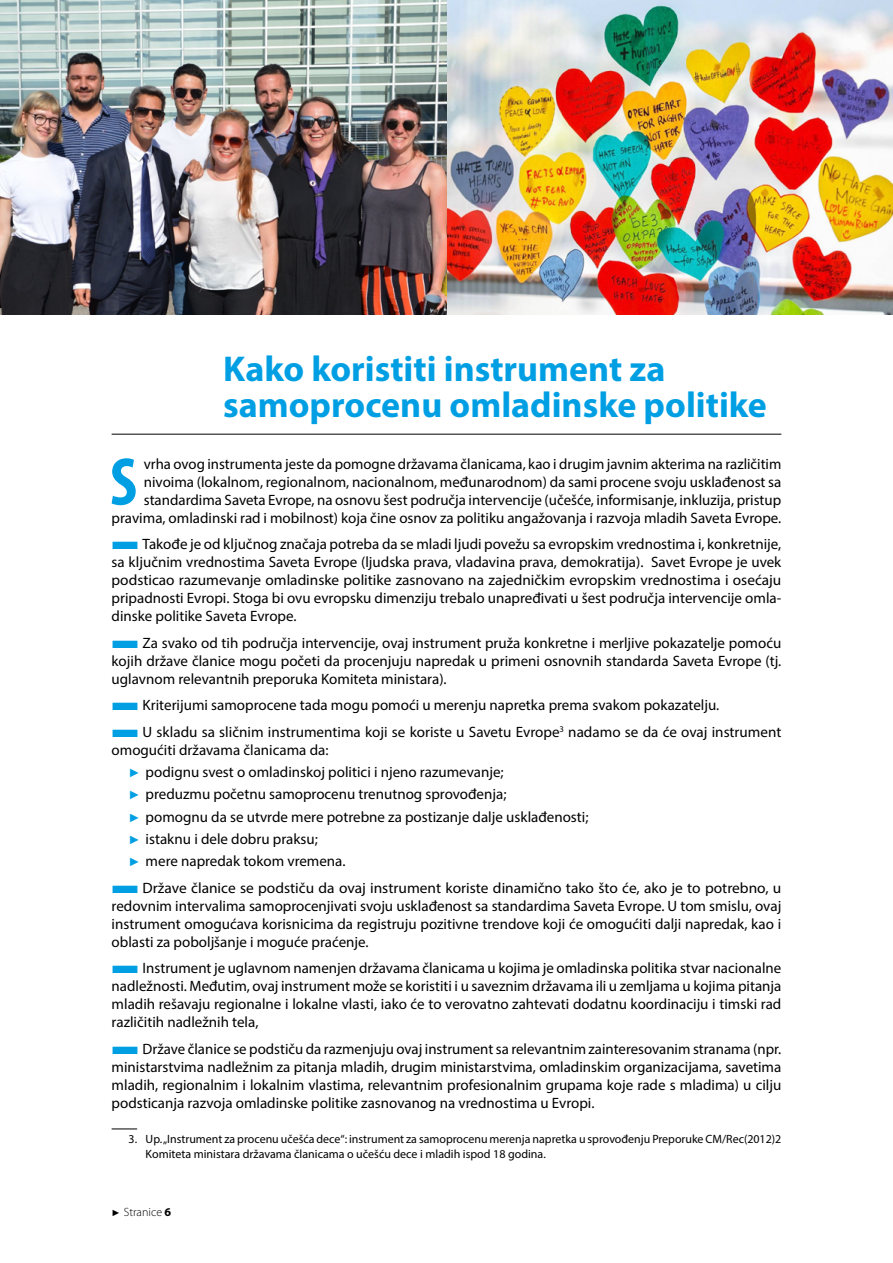
<style>
.page{position:relative;width:893px;height:1263px;background:#fff}
.page>*{position:absolute;margin:0;border:0;box-sizing:border-box;transform-origin:0 0}
.t1{font:700 condensed 68.4px "Myriad Pro";color:#009fe3}
.t2{font:700 36px/36px "Myriad Pro";color:#009fe3}
.t3{font:15px/18px "Myriad Pro";color:#000;text-align:justify}
.t4{font:12px/14.4px "Myriad Pro";color:#000}
.t5{font:300 12px "Myriad Pro";color:#000}
.s1{color:#009fe3}
.s2{font-family:"Arial";font-size:12px;color:#009fe3}
.s3{font-family:"Arial";font-weight:400;font-size:9px}
.s4{font-weight:700}
</style>
<div class="page">
<hr style="left:112px;top:434px;width:669px;height:1px;background:#000">
<svg style="left:112px;top:1128px;width:25px;height:1px"></svg>
<img style="left:0;top:0;width:893px;height:315px">
<h2 class="t2" style="left:223px;top:349px;width:545px">Kako koristiti instrument za samoprocenu omladinske politike</h2>
<p class="t3" style="left:112px;top:454px;width:671px;text-align:right">vrha ovog instrumenta jeste da pomogne državama članicama, kao i drugim javnim akterima na različitim nivoima (lokalnom, regionalnom, nacionalnom, međunarodnom) da sami procene svoju usklađenost sa standardima Saveta Evrope, na osnovu šest područja intervencije (učešće, informisanje, inkluzija, pristup pravima, omladinski rad i mobilnost) koja čine osnov za politiku angažovanja i razvoja mladih Saveta Evrope.</p>
<p class="t3" style="left:112px;top:535px;width:671px"><span class="s1">■</span>Takođe je od ključnog značaja potreba da se mladi ljudi povežu sa evropskim vrednostima i, konkretnije, sa ključnim vrednostima Saveta Evrope (ljudska prava, vladavina prava, demokratija). Savet Evrope je uvek podsticao razumevanje omladinske politike zasnovano na zajedničkim evropskim vrednostima i osećaju pripadnosti Evropi. Stoga bi ovu evropsku dimenziju trebalo unapređivati u šest područja intervencije omla&shy;dinske politike Saveta Evrope.</p>
<p class="t3" style="left:112px;top:633px;width:671px"><span class="s1">■</span>Za svako od tih područja intervencije, ovaj instrument pruža konkretne i merljive pokazatelje pomoću kojih države članice mogu početi da procenjuju napredak u primeni osnovnih standarda Saveta Evrope (tj. uglavnom relevantnih preporuka Komiteta ministara).</p>
<p class="t3" style="left:112px;top:696px;width:609px"><span class="s1">■</span>Kriterijumi samoprocene tada mogu pomoći u merenju napretka prema svakom pokazatelju.</p>
<p class="t3" style="left:112px;top:723px;width:671px"><span class="s1">■</span>U skladu sa sličnim instrumentima koji se koriste u Savetu Evrope<sup>3</sup> nadamo se da će ovaj instrument omogućiti državama članicama da:</p>
<p class="t3" style="left:129px;top:761px;width:461px;line-height:22.2px;text-align:left"><span class="s2">►</span> podignu svest o omladinskoj politici i njeno razumevanje;<br><span class="s2">►</span> preduzmu početnu samoprocenu trenutnog sprovođenja;<br><span class="s2">►</span> pomognu da se utvrde mere potrebne za postizanje dalje usklađenosti; <span class="s2">►</span> istaknu i dele dobru praksu;<br><span class="s2">►</span> mere napredak tokom vremena.</p>
<p class="t3" style="left:112px;top:878px;width:671px"><span class="s1">■</span>Države članice se podstiču da ovaj instrument koriste dinamično tako što će, ako je to potrebno, u redovnim intervalima samoprocenjivati svoju usklađenost sa standardima Saveta Evrope. U tom smislu, ovaj instrument omogućava korisnicima da registruju pozitivne trendove koji će omogućiti dalji napredak, kao i oblasti za poboljšanje i moguće praćenje.</p>
<p class="t3" style="left:112px;top:959px;width:671px"><span class="s1">■</span>Instrument je uglavnom namenjen državama članicama u kojima je omladinska politika stvar nacionalne nadležnosti. Međutim, ovaj instrument može se koristiti i u saveznim državama ili u zemljama u kojima pitanja mladih rešavaju regionalne i lokalne vlasti, iako će to verovatno zahtevati dodatnu koordinaciju i timski rad različitih nadležnih tela,</p>
<p class="t3" style="left:112px;top:1039px;width:671px"><span class="s1">■</span>Države članice se podstiču da razmenjuju ovaj instrument sa relevantnim zainteresovanim stranama (npr. ministarstvima nadležnim za pitanja mladih, drugim ministarstvima, omladinskim organizacijama, savetima mladih, regionalnim i lokalnim vlastima, relevantnim profesionalnim grupama koje rade s mladima) u cilju podsticanja razvoja omladinske politike zasnovanog na vrednostima u Evropi.</p>
<p class="t4" style="left:146px;top:1132px;width:637px;text-indent:-17px">3. Up. „Instrument za procenu učešća dece“: instrument za samoprocenu merenja napretka u sprovođenju Preporuke CM/Rec(2012)2<br>Komiteta ministara državama članicama o učešću dece i mladih ispod 18 godina.</p>
<h1 class="t1" style="left:110px;top:439px;width:28px">S</h1>
<p class="t5" style="left:112px;top:1205px;width:61px"><span class="s3">►</span> Stranice <span class="s4">6</span></p>
</div>
